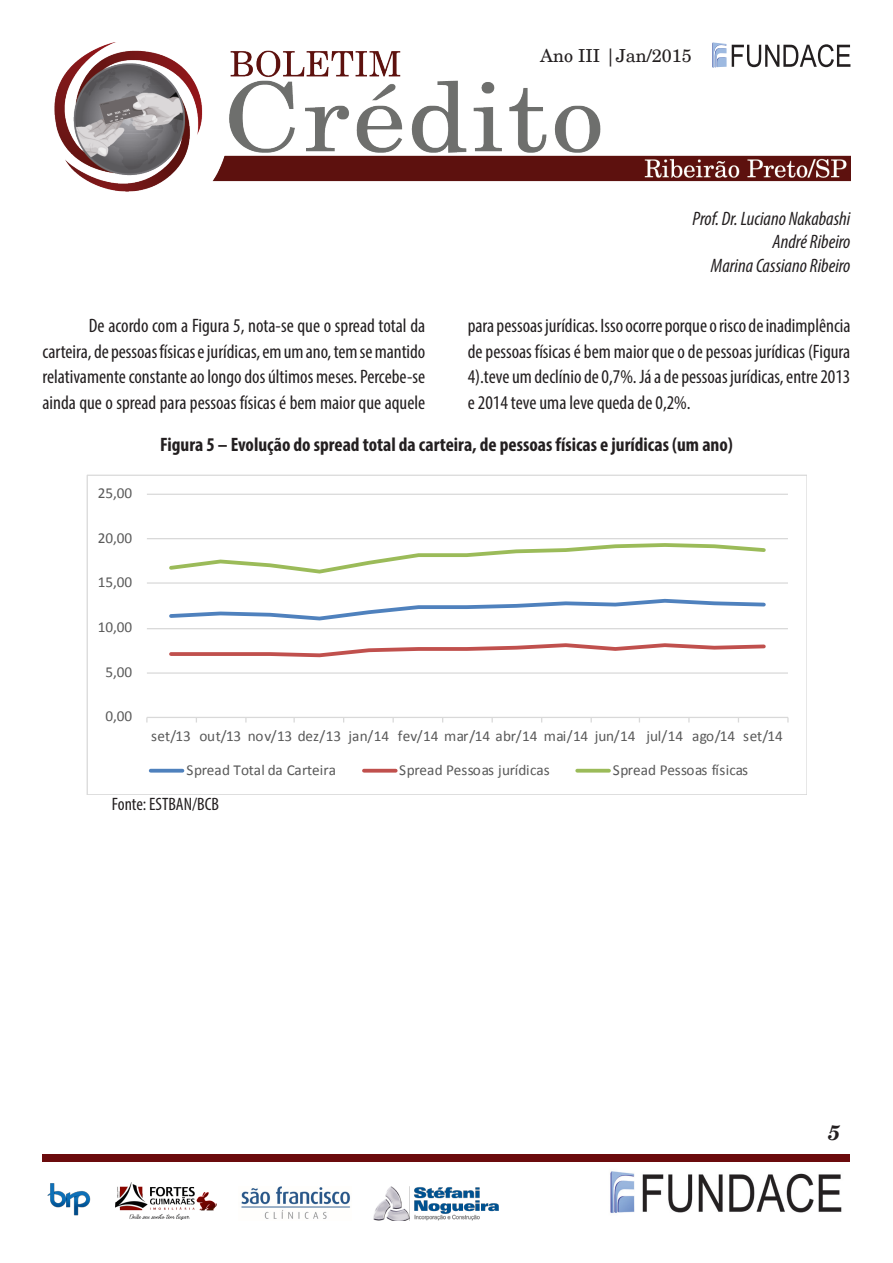
<style>
.page{position:relative;width:893px;height:1263px;background:#fff}
.page>*{position:absolute;margin:0;border:0;box-sizing:border-box;transform-origin:0 0}
.t1{font:italic 700 21px "New Century Schlbk";color:#231f20}
.t2{font:condensed 19.5px/25.5px "Myriad Pro";color:#231f20;text-align:justify}
.t3{font:700 condensed 19.5px "Myriad Pro";color:#231f20}
.t4{font:italic condensed 19.5px "Myriad Pro";color:#231f20}
.t5{font:condensed 18px "Myriad Pro";color:#231f20}
.t6{font:18px "New Century Schlbk";color:#231f20}
.t7{font:15.15px "Calibri";letter-spacing:-.005em;color:#595959}
</style>
<div class="page">
<img style="left:54px;top:42px;width:796px;height:150px">
<svg style="left:712px;top:42px;width:138px;height:25px"></svg>
<div style="left:43px;top:1154px;width:807px;height:8px;background:#6b0b0d"></div>
<img style="left:47px;top:1183px;width:44px;height:33px">
<img style="left:241px;top:1186px;width:109px;height:33px">
<img style="left:373px;top:1187px;width:125px;height:33px">
<img style="left:610px;top:1171px;width:232px;height:42px">
<img style="left:115px;top:1182px;width:102px;height:38px">
<svg style="left:87px;top:475px;width:719px;height:319px"></svg>
<p class="t6" style="left:540px;top:45px;width:153px">Ano III |Jan/2015</p>
<p class="t4" style="left:693px;top:207px;width:159px">Prof. Dr. Luciano Nakabashi</p>
<p class="t4" style="left:772px;top:230px;width:80px">André Ribeiro</p>
<p class="t4" style="left:711px;top:254px;width:141px">Marina Cassiano Ribeiro</p>
<p class="t2" style="left:43px;top:313px;width:384px;text-indent:46px">De acordo com a Figura 5, nota-se que o spread total da carteira, de pessoas físicas e jurídicas, em um ano, tem se mantido relativamente constante ao longo dos últimos meses. Percebe-se ainda que o spread para pessoas físicas é bem maior que aquele</p>
<p class="t2" style="left:468px;top:313px;width:384px">para pessoas jurídicas. Isso ocorre porque o risco de inadimplência de pessoas físicas é bem maior que o de pessoas jurídicas (Figura 4).teve um declínio de 0,7%. Já a de pessoas jurídicas, entre 2013 e 2014 teve uma leve queda de 0,2%.</p>
<p class="t7" style="left:98px;top:484px;width:36px">25,00</p>
<p class="t7" style="left:98px;top:528px;width:36px">20,00</p>
<p class="t7" style="left:98px;top:573px;width:36px">15,00</p>
<p class="t7" style="left:98px;top:617px;width:36px">10,00</p>
<p class="t7" style="left:106px;top:662px;width:28px">5,00</p>
<p class="t7" style="left:106px;top:707px;width:28px">0,00</p>
<p class="t3" style="left:160px;top:432px;width:574px">Figura 5 – Evolução do spread total da carteira, de pessoas físicas e jurídicas (um ano)</p>
<p class="t7" style="left:151px;top:726px;width:633px">set/13 out/13 nov/13 dez/13 jan/14 fev/14 mar/14 abr/14 mai/14 jun/14 jul/14 ago/14 set/14</p>
<p class="t7" style="left:186px;top:760px;width:151px">Spread Total da Carteira</p>
<p class="t7" style="left:399px;top:760px;width:152px">Spread Pessoas jurídicas</p>
<p class="t7" style="left:613px;top:760px;width:137px">Spread Pessoas físicas</p>
<p class="t5" style="left:112px;top:793px;width:108px">Fonte: ESTBAN/BCB</p>
<p class="t1" style="left:828px;top:1119px;width:14px">5</p>
</div>
